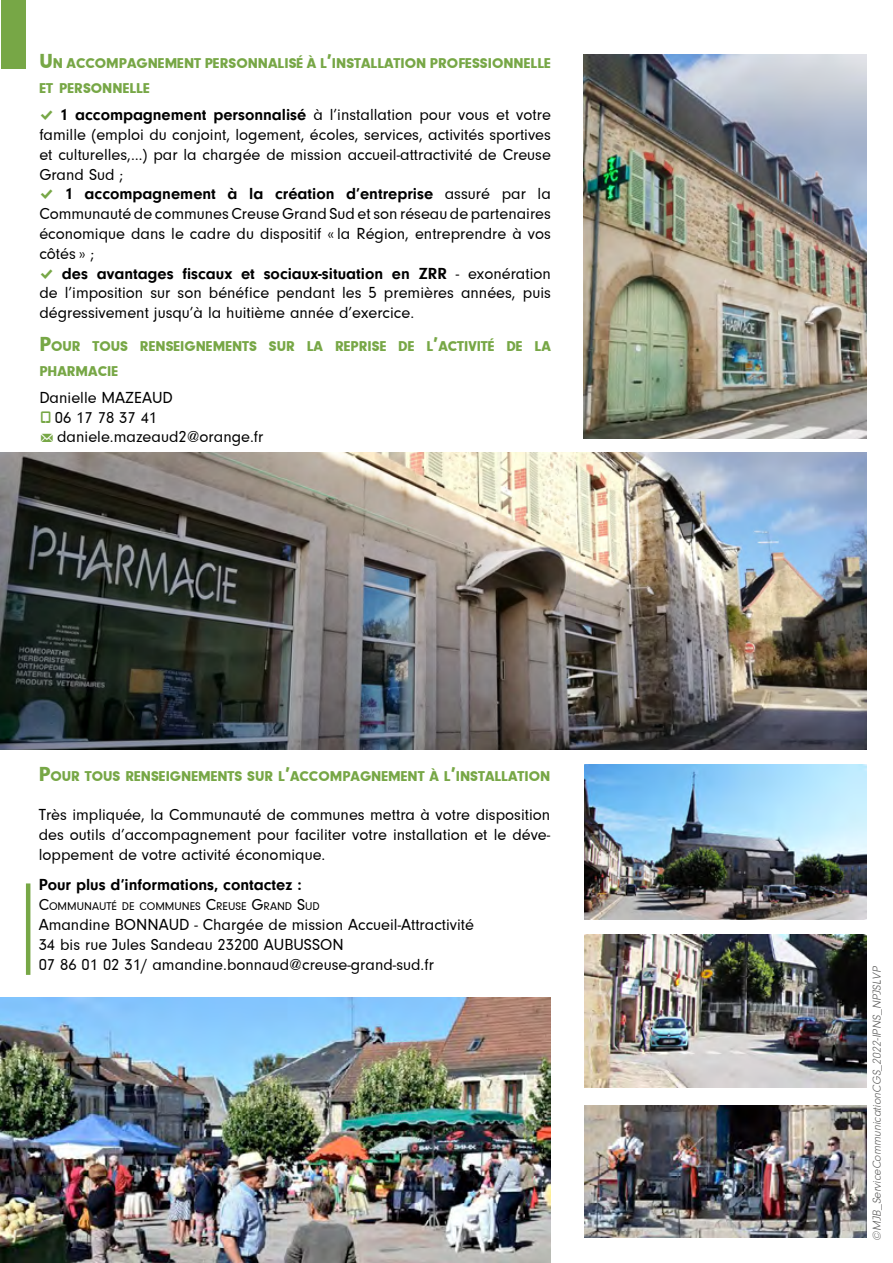
<style>
.page{position:relative;width:893px;height:1263px;background:#fff}
.page>*{position:absolute;margin:0;border:0;box-sizing:border-box;transform-origin:0 0}
.t1{font:16.5px/19.8px "Neuzeit Gro";color:#000}
.t2{font:700 16.5px "Neuzeit Gro";color:#000}
.t3{font:900 14.7px/25.2px "Neuzeit Gro";color:#77a746}
.t4{font:italic 300 12px "Neuzeit Gro";color:#575756}
.t5{font:11.55px "Neuzeit Gro";color:#000}
.s1{font-size:21px}
.s2{font-family:"Modern Pictograms";color:#77a746}
.s3{font-weight:700}
.s4{font-size:16.5px}
</style>
<div class="page">
<div style="left:1px;top:0;width:25px;height:68px;background:#77a746"></div>
<hr style="left:26px;top:883px;width:4px;height:92px;background:#77a746">
<img style="left:584px;top:935px;width:282px;height:152px">
<img style="left:0;top:453px;width:866px;height:296px">
<img style="left:0;top:997px;width:550px;height:266px">
<img style="left:584px;top:54px;width:282px;height:384px">
<img style="left:584px;top:764px;width:282px;height:155px">
<img style="left:584px;top:1105px;width:282px;height:133px">
<p class="t3" style="left:39px;top:50px;width:513px"><span class="s1">U</span>N ACCOMPAGNEMENT PERSONNALISÉ À L<span class="s1">’</span>INSTALLATION PROFESSIONNELLE<br>ET PERSONNELLE</p>
<p class="t1" style="left:39px;top:105px;width:513px"><span class="s2">%</span> <span class="s3">1 accompagnement personnalisé</span> à l’installation pour vous et votre famille (emploi du conjoint, logement, écoles, services, activités sportives et culturelles,…) par la chargée de mission accueil-attractivité de Creuse Grand Sud ;<br><span class="s2">%</span> <span class="s3">1 accompagnement à la création d’entreprise</span> assuré par la Communauté de communes Creuse Grand Sud et son réseau de partenaires économique dans le cadre du dispositif « la Région, entreprendre à vos côtés » ;<br><span class="s2">%</span> <span class="s3">des avantages fiscaux et sociaux-situation en ZRR</span> - exonération de l’imposition sur son bénéfice pendant les 5 premières années, puis dégressivement jusqu’à la huitième année d’exercice.</p>
<p class="t3" style="left:39px;top:333px;width:513px"><span class="s1">P</span>OUR TOUS RENSEIGNEMENTS SUR LA REPRISE DE L<span class="s1">’</span>ACTIVITÉ DE LA<br>PHARMACIE</p>
<p class="t1" style="left:39px;top:388px;width:226px">Danielle MAZEAUD<br><span class="s2">Q</span> 06 17 78 37 41<br><span class="s2">m</span> daniele.mazeaud2@orange.fr</p>
<p class="t3" style="left:39px;top:763px;width:513px"><span class="s1">P</span>OUR TOUS RENSEIGNEMENTS SUR L<span class="s1">’</span>ACCOMPAGNEMENT À L<span class="s1">’</span>INSTALLATION</p>
<p class="t1" style="left:39px;top:805px;width:513px;text-align:justify">Très impliquée, la Communauté de communes mettra à votre disposition des outils d’accompagnement pour faciliter votre installation et le déve&shy;loppement de votre activité économique.</p>
<p class="t2" style="left:39px;top:876px;width:264px">Pour plus d’informations, contactez :</p>
<p class="t5" style="left:39px;top:900px;width:283px"><span class="s4">C</span>OMMUNAUTÉ DE COMMUNES <span class="s4">C</span>REUSE <span class="s4">G</span>RAND <span class="s4">S</span>UD</p>
<p class="t1" style="left:39px;top:915px;width:437px">Amandine BONNAUD - Chargée de mission Accueil-Attractivité<br>34 bis rue Jules Sandeau 23200 AUBUSSON<br>07 86 01 02 31/ amandine.bonnaud@creuse-grand-sud.fr</p>
<p class="t4" style="left:870px;top:1240px;width:277px;rotate:-90deg">©MJB_ServiceCommunicationCGS_2022-IPNS_NPJSLVP</p>
</div>
